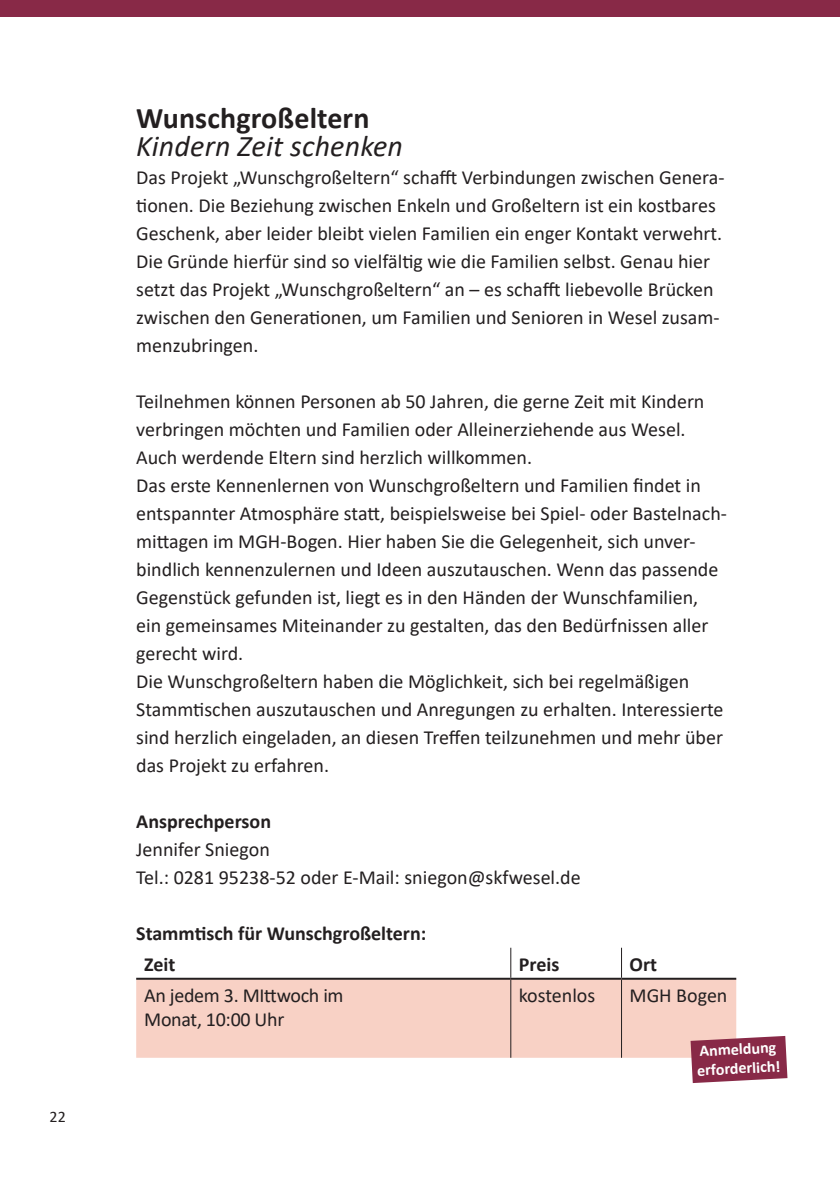
<style>
.page{position:relative;width:840px;height:1191px;background:#fff}
.page>*{position:absolute;margin:0;border:0;box-sizing:border-box;transform-origin:0 0}
.t1{font:italic 30px "Calibri";letter-spacing:.005em;color:#231f20}
.t2{font:700 30px "Calibri";letter-spacing:.005em;color:#231f20}
.t3{font:20px/28px "Calibri";color:#231f20}
.t4{font:700 20px/30.4px "Calibri";color:#231f20}
.t5{font:700 16px/19.2px "Calibri";color:#fff}
.t6{font:16px "Calibri";color:#231f20}
</style>
<div class="page">
<div style="left:0;top:0;width:839px;height:16px;background:#882947"></div>
<div style="left:136px;top:979px;width:599px;height:78px;background:#f8d1c5"></div>
<hr style="left:510px;top:947px;width:1px;height:30px;background:#231f20">
<hr style="left:621px;top:947px;width:1px;height:30px;background:#231f20">
<hr style="left:510px;top:979px;width:1px;height:78px;background:#231f20">
<hr style="left:621px;top:979px;width:1px;height:78px;background:#231f20">
<hr style="left:136px;top:977px;width:374px;height:2px;background:#231f20">
<hr style="left:510px;top:977px;width:111px;height:2px;background:#231f20">
<hr style="left:621px;top:977px;width:114px;height:2px;background:#231f20">
<svg style="left:690px;top:1036px;width:97px;height:47px;background:#96415a"></svg>
<p class="t6" style="left:50px;top:1105px;width:18px">22</p>
<h1 class="t2" style="left:136px;top:97px;width:235px">Wunschgroßeltern</h1>
<h1 class="t1" style="left:136px;top:125px;width:268px">Kindern Zeit schenken</h1>
<p class="t3" style="left:136px;top:163px;width:589px">Das Projekt „Wunschgroßeltern“ schafft Verbindungen zwischen Genera&shy;tionen. Die Beziehung zwischen Enkeln und Großeltern ist ein kostbares Geschenk, aber leider bleibt vielen Familien ein enger Kontakt verwehrt.<br>Die Gründe hierfür sind so vielfältig wie die Familien selbst. Genau hier setzt das Projekt „Wunschgroßeltern“ an – es schafft liebevolle Brücken zwischen den Generationen, um Familien und Senioren in Wesel zusam&shy;menzubringen.</p>
<p class="t3" style="left:136px;top:387px;width:592px">Teilnehmen können Personen ab 50 Jahren, die gerne Zeit mit Kindern verbringen möchten und Familien oder Alleinerziehende aus Wesel.<br>Auch werdende Eltern sind herzlich willkommen.<br>Das erste Kennenlernen von Wunschgroßeltern und Familien findet in entspannter Atmosphäre statt, beispielsweise bei Spiel- oder Bastelnach&shy;mittagen im MGH-Bogen. Hier haben Sie die Gelegenheit, sich unver&shy;bindlich kennenzulernen und Ideen auszutauschen. Wenn das passende Gegenstück gefunden ist, liegt es in den Händen der Wunschfamilien, ein gemeinsames Miteinander zu gestalten, das den Bedürfnissen aller gerecht wird.<br>Die Wunschgroßeltern haben die Möglichkeit, sich bei regelmäßigen Stammtischen auszutauschen und Anregungen zu erhalten. Interessierte sind herzlich eingeladen, an diesen Treffen teilzunehmen und mehr über das Projekt zu erfahren.</p>
<p class="t4" style="left:136px;top:806px;width:136px">Ansprechperson</p>
<p class="t3" style="left:136px;top:835px;width:446px">Jennifer Sniegon<br>Tel.: 0281 95238-52 oder E-Mail: sniegon@skfwesel.de</p>
<p class="t4" style="left:144px;top:918px;width:283px;text-indent:-8px">Stammtisch für Wunschgroßeltern:<br>Zeit</p>
<p class="t4" style="left:518px;top:948px;width:42px">Preis</p>
<p class="t4" style="left:629px;top:948px;width:29px">Ort</p>
<p class="t3" style="left:144px;top:982px;width:201px;line-height:24px">An jedem 3. MIttwoch im<br>Monat, 10:00 Uhr</p>
<p class="t3" style="left:518px;top:980px;width:78px">kostenlos</p>
<p class="t3" style="left:629px;top:980px;width:99px">MGH Bogen</p>
<p class="t5" style="left:695px;top:1041px;width:85px;rotate:-3deg">Anmeldung erforderlich!</p>
</div>
